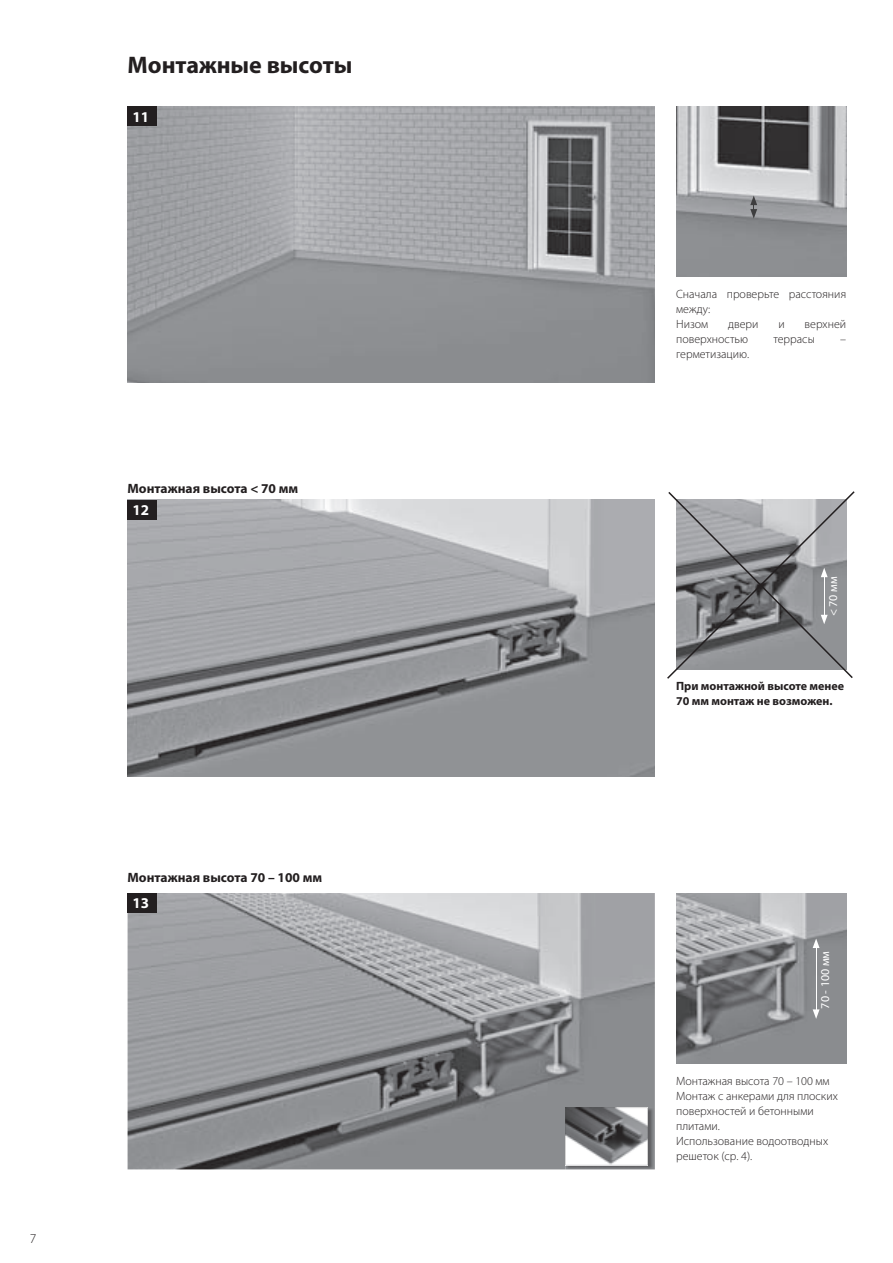
<style>
.page{position:relative;width:893px;height:1263px;background:#fff}
.page>*{position:absolute;margin:0;border:0;box-sizing:border-box;transform-origin:0 0}
.t1{font:700 24px "Myriad Pro";color:#231f20}
.t2{font:700 15px "Myriad Pro";color:#fff}
.t3{font:700 13.5px "Myriad Pro";color:#231f20}
.t4{font:300 13.5px "Myriad Pro";color:#231f20}
.t5{font:300 12px/15px "Myriad Pro";color:#231f20}
.t6{font:700 12px/15px "Myriad Pro";color:#231f20}
.t7{font:12px "Myriad Pro";color:#fff}
</style>
<div class="page">
<img style="left:128px;top:106px;width:527px;height:277px">
<img style="left:676px;top:106px;width:170px;height:170px">
<img style="left:128px;top:500px;width:527px;height:276px">
<img style="left:128px;top:893px;width:527px;height:276px">
<div style="left:128px;top:500px;width:29px;height:19px;background:#231f20"></div>
<img style="left:676px;top:893px;width:170px;height:170px">
<hr style="left:816px;top:946px;width:1px;height:66px;background:#fff">
<svg style="left:813px;top:938px;width:7px;height:10px"></svg>
<svg style="left:813px;top:1009px;width:7px;height:10px"></svg>
<img style="left:566px;top:1108px;width:89px;height:61px">
<svg style="left:566px;top:1108px;width:82px;height:57px"></svg>
<svg style="left:667px;top:491px;width:188px;height:188px"></svg>
<svg style="left:750px;top:196px;width:7px;height:23px"></svg>
<div style="left:128px;top:893px;width:29px;height:20px;background:#231f20"></div>
<div style="left:128px;top:106px;width:29px;height:20px;background:#231f20"></div>
<h1 class="t1" style="left:128px;top:56px;width:226px">Монтажные высоты</h1>
<p class="t2" style="left:133px;top:111px;width:18px">11</p>
<p class="t3" style="left:128px;top:483px;width:172px">Монтажная высота &lt; 70 мм</p>
<p class="t2" style="left:133px;top:504px;width:18px">12</p>
<p class="t3" style="left:128px;top:872px;width:196px">Монтажная высота 70 – 100 мм</p>
<p class="t2" style="left:133px;top:897px;width:18px">13</p>
<p class="t4" style="left:30px;top:1231px;width:8px">7</p>
<p class="t5" style="left:676px;top:286px;width:172px">Сначала проверьте расстояния между:<br>Низом</p>
<p class="t5" style="left:728px;top:316px;width:32px">двери</p>
<p class="t5" style="left:778px;top:316px;width:8px">и</p>
<p class="t5" style="left:805px;top:316px;width:43px">верхней</p>
<p class="t5" style="left:676px;top:331px;width:74px">поверхностью</p>
<p class="t5" style="left:773px;top:331px;width:43px">террасы</p>
<p class="t5" style="left:840px;top:331px;width:7px">–</p>
<p class="t5" style="left:676px;top:346px;width:75px">герметизацию.</p>
<p class="t7" style="left:826px;top:616px;width:41px;rotate:-90deg">&lt; 70 мм</p>
<p class="t6" style="left:676px;top:680px;width:169px">При монтажной высоте менее<br>70 мм монтаж не возможен.</p>
<p class="t7" style="left:818px;top:1008px;width:59px;rotate:-90deg">70 - 100 мм</p>
<p class="t5" style="left:676px;top:1073px;width:163px">Монтажная высота 70 – 100 мм<br>Монтаж с анкерами для плоских поверхностей и бетонными плитами.<br>Использование водоотводных решеток (ср. 4).</p>
</div>
